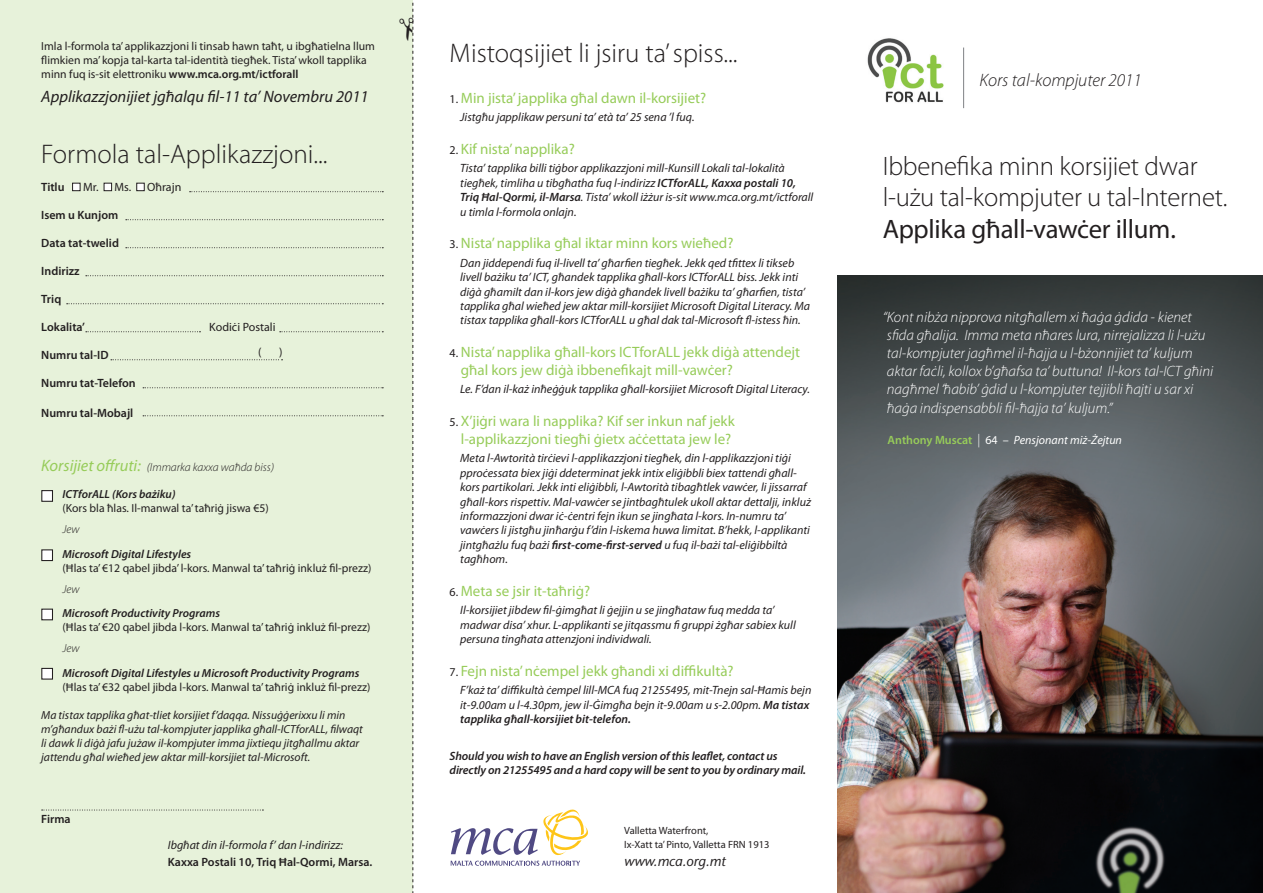
<style>
.page{position:relative;width:1263px;height:893px;background:#fff}
.page>*{position:absolute;margin:0;border:0;box-sizing:border-box;transform-origin:0 0}
.t1{font:300 27px "Myriad Pro";color:#231f20}
.t2{font:300 26.7px "Myriad Pro";letter-spacing:-.01em;color:#231f20}
.t3{font:26.7px "Myriad Pro";letter-spacing:-.01em;color:#231f20}
.t4{font:italic 300 18px "Myriad Pro";color:#231f20}
.t5{font:italic 16.5px "Myriad Pro";color:#231f20}
.t6{font:15px/18px "Myriad Pro";color:#97cc5a}
.t7{font:italic 300 15px/18px "Myriad Pro";color:#fff}
.t8{font:italic 13.95px "Stone Sans";color:#231f20}
.t9{font:italic 12px/14.4px "Myriad Pro";color:#231f20}
.t10{font:600 12px "Myriad Pro";color:#231f20}
.t11{font:italic 600 12px/14.4px "Myriad Pro";letter-spacing:-.01em;color:#231f20}
.t12{font:italic 12px "Myriad Pro";color:#fff}
.t13{font:12px "Myriad Pro";color:#231f20}
.t14{font:11.7px/14.1px "Myriad Pro";color:#231f20}
.t15{font:italic 11.7px/14.1px "Myriad Pro";color:#231f20}
.t16{font:italic 300 11.7px "Myriad Pro";color:#231f20}
.t17{font:italic 600 11.7px "Myriad Pro";color:#231f20}
.t18{font:10.5px "Myriad Pro";color:#231f20}
.s1{font-weight:600}
.s2{font-weight:400;font-size:16.5px;color:#97cc5a}
.s3{font-weight:600;font-style:italic}
.s4{font-size:12px;color:#231f20}
.s5{font-weight:600;font-style:normal;color:#97cc5a}
.s6{font-weight:300;font-style:normal;font-size:13.5px}
.s7{font-style:normal}
</style>
<div class="page">
<img style="left:838px;top:276px;width:425px;height:617px">
<div style="left:0;top:0;width:412px;height:893px;background:#e7f2da"></div>
<img style="left:867px;top:38px;width:77px;height:65px">
<hr style="left:963px;top:48px;width:1px;height:60px;background:#808285">
<svg style="left:451px;top:809px;width:137px;height:57px"></svg>
<div style="left:73px;top:183px;width:7px;height:8px;background:#fff"></div>
<div style="left:72px;top:183px;width:8px;height:8px;border:1px solid #231f20"></div>
<div style="left:104px;top:183px;width:8px;height:8px;background:#fff"></div>
<div style="left:104px;top:183px;width:8px;height:8px;border:1px solid #231f20"></div>
<div style="left:137px;top:183px;width:7px;height:8px;background:#fff"></div>
<div style="left:136px;top:183px;width:9px;height:8px;border:1px solid #231f20"></div>
<svg style="left:190px;top:191px;width:193px;height:1px"></svg>
<svg style="left:126px;top:219px;width:257px;height:1px"></svg>
<svg style="left:126px;top:247px;width:257px;height:1px"></svg>
<svg style="left:86px;top:275px;width:297px;height:1px"></svg>
<svg style="left:67px;top:303px;width:316px;height:1px"></svg>
<svg style="left:143px;top:387px;width:240px;height:1px"></svg>
<svg style="left:143px;top:415px;width:240px;height:1px"></svg>
<svg style="left:111px;top:359px;width:172px;height:1px"></svg>
<svg style="left:280px;top:331px;width:103px;height:1px"></svg>
<svg style="left:42px;top:810px;width:221px;height:1px"></svg>
<div style="left:42px;top:491px;width:10px;height:10px;background:#fff"></div>
<div style="left:41px;top:490px;width:12px;height:12px;border:1px solid #231f20"></div>
<div style="left:42px;top:609px;width:10px;height:11px;background:#fff"></div>
<div style="left:41px;top:609px;width:12px;height:11px;border:1px solid #231f20"></div>
<div style="left:42px;top:550px;width:10px;height:11px;background:#fff"></div>
<div style="left:41px;top:549px;width:12px;height:12px;border:1px solid #231f20"></div>
<div style="left:42px;top:668px;width:10px;height:11px;background:#fff"></div>
<div style="left:41px;top:668px;width:12px;height:12px;border:1px solid #231f20"></div>
<svg style="left:86px;top:331px;width:114px;height:1px"></svg>
<svg style="left:412px;top:0;width:1px;height:893px"></svg>
<p class="t14" style="left:41px;top:39px;width:335px">Imla l-formola ta’ applikazzjoni li tinsab hawn taħt, u ibgħatielna llum flimkien ma’ kopja tal-karta tal-identità tiegħek. Tista’ wkoll tapplika minn fuq is-sit elettroniku <span class="s1">www.mca.org.mt/ictforall</span></p>
<p class="t5" style="left:41px;top:88px;width:329px">Applikazzjonijiet jgħalqu fil-11 ta’ Novembru 2011</p>
<p class="t1" style="left:41px;top:139px;width:288px">Formola tal-Applikazzjoni...</p>
<p class="t10" style="left:41px;top:180px;width:25px">Titlu</p>
<p class="t13" style="left:83px;top:180px;width:50px">Mr. Ms.</p>
<p class="t13" style="left:147px;top:180px;width:36px">Oħrajn</p>
<p class="t10" style="left:41px;top:208px;width:79px">Isem u Kunjom</p>
<p class="t10" style="left:41px;top:236px;width:79px">Data tat-twelid</p>
<p class="t10" style="left:41px;top:264px;width:40px">Indirizz</p>
<p class="t10" style="left:41px;top:292px;width:22px">Triq</p>
<p class="t10" style="left:41px;top:320px;width:45px">Lokalita’</p>
<p class="t13" style="left:209px;top:320px;width:68px">Kodiċi Postali</p>
<p class="t10" style="left:41px;top:348px;width:69px">Numru tal-ID</p>
<p class="t13" style="left:258px;top:345px;width:5px">(</p>
<p class="t13" style="left:279px;top:345px;width:5px">)</p>
<p class="t10" style="left:41px;top:376px;width:96px">Numru tat-Telefon</p>
<p class="t10" style="left:41px;top:406px;width:94px">Numru tal-Mobajl</p>
<p class="t16" style="left:41px;top:461px;width:234px"><span class="s2">Korsijiet offruti:</span> (Immarka kaxxa waħda biss)</p>
<p class="t17" style="left:63px;top:488px;width:114px">ICTforALL (Kors bażiku)</p>
<p class="t14" style="left:63px;top:501px;width:208px">(Kors bla ħlas. Il-manwal ta’ taħriġ jiswa €5)</p>
<p class="t16" style="left:63px;top:523px;width:19px">Jew</p>
<p class="t17" style="left:63px;top:547px;width:130px">Microsoft Digital Lifestyles</p>
<p class="t14" style="left:63px;top:560px;width:310px">(Ħlas ta’ €12 qabel jibda’ l-kors. Manwal ta’ taħriġ inkluż fil-prezz)</p>
<p class="t16" style="left:63px;top:582px;width:19px">Jew</p>
<p class="t14" style="left:63px;top:606px;width:309px"><span class="s3">Microsoft Productivity Programs<br></span>(Ħlas ta’ €20 qabel jibda l-kors. Manwal ta’ taħriġ inkluż fil-prezz)</p>
<p class="t16" style="left:63px;top:642px;width:19px">Jew</p>
<p class="t14" style="left:63px;top:665px;width:309px"><span class="s3">Microsoft Digital Lifestyles u Microsoft Productivity Programs </span>(Ħlas ta’ €32 qabel jibda l-kors. Manwal ta’ taħriġ inkluż fil-prezz)</p>
<p class="t15" style="left:41px;top:708px;width:323px">Ma tistax tapplika għat-tliet korsijiet f’daqqa. Nissuġġerixxu li min m’għandux bażi fl-użu tal-kompjuter japplika għall-ICTforALL, filwaqt li dawk li diġà jafu jużaw il-kompjuter imma jixtiequ jitgħallmu aktar jattendu għal wieħed jew aktar mill-korsijiet tal-Microsoft.</p>
<p class="t10" style="left:41px;top:813px;width:31px">Firma</p>
<p class="t9" style="left:168px;top:838px;width:176px">Ibgħat din il-formola f’ dan l-indirizz:</p>
<p class="t10" style="left:168px;top:855px;width:206px">Kaxxa Postali 10, Triq Ħal-Qormi, Marsa.</p>
<p class="t1" style="left:450px;top:38px;width:289px">Mistoqsijiet li jsiru ta’ spiss...</p>
<p class="t6" style="left:450px;top:88px;width:258px"><span class="s4">1.</span> Min jista’ japplika għal dawn il-korsijiet?</p>
<p class="t9" style="left:460px;top:110px;width:236px">Jistgħu japplikaw persuni ta’ età ta’ 25 sena ’l fuq.</p>
<p class="t6" style="left:450px;top:140px;width:127px"><span class="s4">2.</span> Kif nista’ napplika?</p>
<p class="t9" style="left:460px;top:162px;width:355px">Tista’ tapplika billi tiġbor applikazzjoni mill-Kunsill Lokali tal-lokalità tiegħek, timliha u tibgħatha fuq l-indirizz <span class="s1">ICTforALL, Kaxxa postali 10, Triq Ħal-Qormi, il-Marsa</span>. Tista’ wkoll iżżur is-sit www.mca.org.mt/ictforall u timla l-formola onlajn.</p>
<p class="t6" style="left:450px;top:234px;width:285px"><span class="s4">3.</span> Nista’ napplika għal iktar minn kors wieħed?</p>
<p class="t9" style="left:460px;top:256px;width:351px">Dan jiddependi fuq il-livell ta’ għarfien tiegħek. Jekk qed tfittex li tikseb livell bażiku ta’ ICT, għandek tapplika għall-kors ICTforALL biss. Jekk inti diġà għamilt dan il-kors jew diġà għandek livell bażiku ta’ għarfien, tista’ tapplika għal wieħed jew aktar mill-korsijiet Microsoft Digital Literacy. Ma tistax tapplika għall-kors ICTforALL u għal dak tal-Microsoft fl-istess ħin.</p>
<p class="t6" style="left:461px;top:342px;width:341px;text-indent:-11px"><span class="s4">4.</span> Nista’ napplika għall-kors ICTforALL jekk diġà attendejt għal kors jew diġà ibbenefikajt mill-vawċer?</p>
<p class="t9" style="left:460px;top:382px;width:351px">Le. F’dan il-każ inħeġġuk tapplika għall-korsijiet Microsoft Digital Literacy.</p>
<p class="t6" style="left:450px;top:411px;width:287px;text-align:center"><span class="s4">5.</span> X’jiġri wara li napplika? Kif ser inkun naf jekk l-applikazzjoni tiegħi ġietx aċċettata jew le?</p>
<p class="t9" style="left:460px;top:451px;width:352px">Meta l-Awtorità tirċievi l-applikazzjoni tiegħek, din l-applikazzjoni tiġi pproċessata biex jiġi ddeterminat jekk intix eliġibbli biex tattendi għall&shy;kors partikolari. Jekk inti eliġibbli, l-Awtorità tibagħtlek vawċer, li jissarraf għall-kors rispettiv. Mal-vawċer se jintbagħtulek ukoll aktar dettalji, inkluż informazzjoni dwar iċ-ċentri fejn ikun se jingħata l-kors. In-numru ta’ vawċers li jistgħu jinħarġu f’din l-iskema huwa limitat. B’hekk, l-applikanti jintgħażlu fuq bażi <span class="s1">first-come-first-served</span> u fuq il-bażi tal-eliġibbiltà tagħhom.</p>
<p class="t6" style="left:450px;top:581px;width:142px"><span class="s4">6.</span> Meta se jsir it-taħriġ?</p>
<p class="t9" style="left:460px;top:603px;width:337px">Il-korsijiet jibdew fil-ġimgħat li ġejjin u se jingħataw fuq medda ta’ madwar disa’ xhur. L-applikanti se jitqassmu fi gruppi żgħar sabiex kull persuna tingħata attenzjoni individwali.</p>
<p class="t6" style="left:450px;top:661px;width:286px"><span class="s4">7.</span> Fejn nista’ nċempel jekk għandi xi diffikultà?</p>
<p class="t9" style="left:460px;top:683px;width:353px">F’każ ta’ diffikultà ċempel lill-MCA fuq 21255495, mit-Tnejn sal-Ħamis bejn it-9.00am u l-4.30pm, jew il-Ġimgħa bejn it-9.00am u s-2.00pm. <span class="s1">Ma tistax tapplika għall-korsijiet bit-telefon.</span></p>
<p class="t11" style="left:450px;top:749px;width:358px">Should you wish to have an English version of this leaflet, contact us directly on 21255495 and a hard copy will be sent to you by ordinary mail.</p>
<p class="t18" style="left:624px;top:824px;width:86px">Valletta Waterfront,</p>
<p class="t18" style="left:624px;top:838px;width:147px">Ix-Xatt ta’ Pinto, Valletta FRN 1913</p>
<p class="t8" style="left:624px;top:853px;width:103px">www.mca.org.mt</p>
<p class="t4" style="left:979px;top:70px;width:164px">Kors tal-kompjuter 2011</p>
<p class="t2" style="left:883px;top:151px;width:316px">Ibbenefika minn korsijiet dwar</p>
<p class="t2" style="left:883px;top:183px;width:346px">l-użu tal-kompjuter u tal-Internet.</p>
<p class="t3" style="left:883px;top:212px;width:295px">Applika għall-vawċer illum.</p>
<p class="t7" style="left:883px;top:308px;width:332px">“Kont nibża nipprova nitgħallem xi ħaġa ġdida - kienet sfida għalija. Imma meta nħares lura, nirrejalizza li l-użu tal-kompjuter jagħmel il-ħajja u l-bżonnijiet ta’ kuljum aktar faċli, kollox b’għafsa ta’ buttuna! Il-kors tal-ICT għini nagħmel ‘ħabib’ ġdid u l-kompjuter tejjibli ħajti u sar xi</p>
<p class="t7" style="left:887px;top:400px;width:227px">ħaġa indispensabbli fil-ħajja ta’ kuljum.”</p>
<p class="t12" style="left:888px;top:434px;width:236px"><span class="s5">Anthony Muscat</span> <span class="s6">|</span> <span class="s7">64 –</span> Pensjonant miż-Żejtun</p>
</div>
